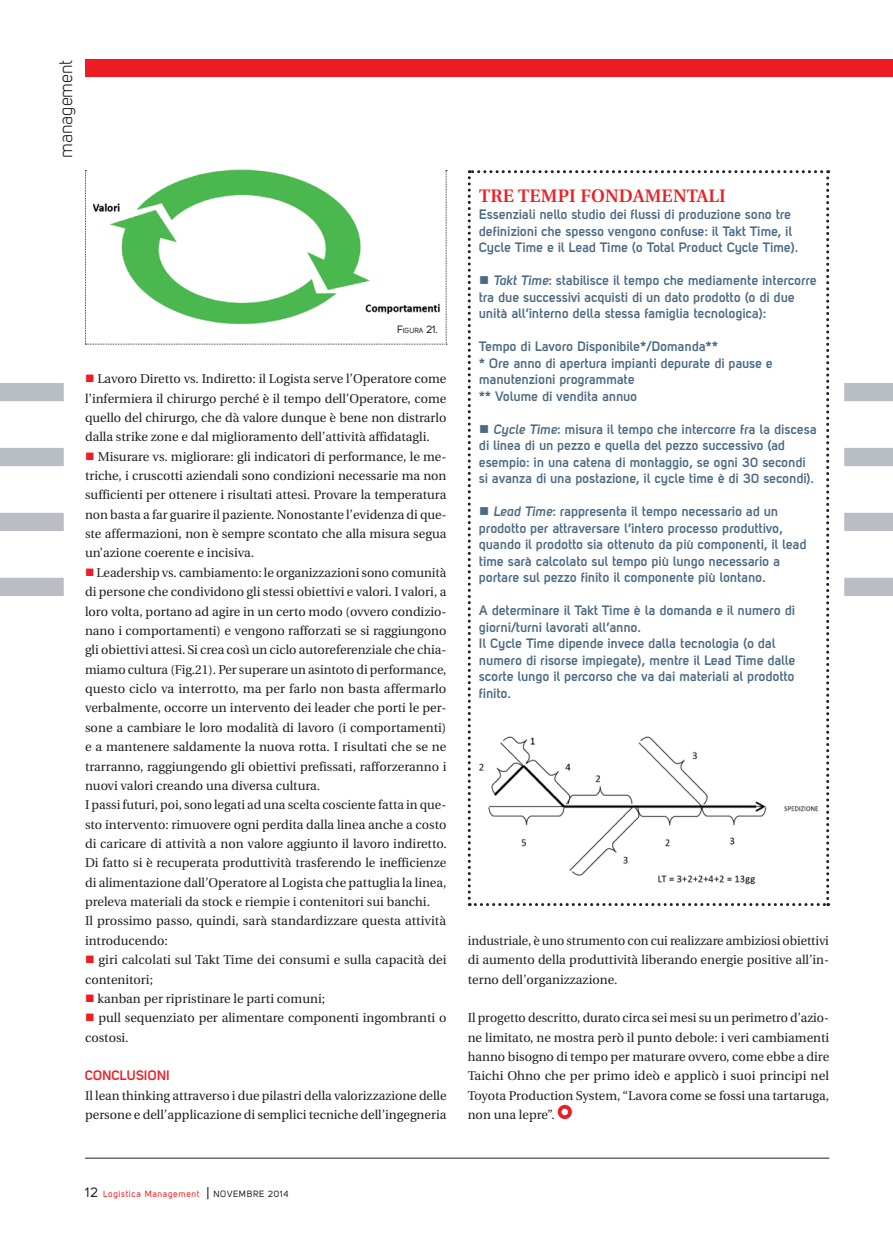
<style>
.page{position:relative;width:893px;height:1234px;background:#fff}
.page>*{position:absolute;margin:0;border:0;box-sizing:border-box;transform-origin:0 0}
.t1{font:600 18px "Utopia";letter-spacing:.01em;color:#ee1d23}
.t2{font:18px "Uni Sans Book";color:#231f20}
.t3{font:700 13.5px/16.5px "Uni Sans Semi";letter-spacing:.01em;color:#4b6a83}
.Art_Intertitolo_ross{font:700 13.5px "Uni Sans Semi";letter-spacing:.01em;color:#ee1d23}
.Art_Testo{font:12.75px/19.4px "Utopia";color:#231f20;text-align:justify}
.t4{font:9px "Uni Sans Regular";letter-spacing:.07em;color:#ee1d23}
.t5{font:7.35px "Uni Sans Regular";color:#231f20}
.s1{font-size:10.5px}
.s2{color:#ee1d23}
.s3{font-family:"Uni Sans Semi Bold Italic";font-weight:400}
.s4{font-size:13.5px;color:#231f20}
.s5{color:#231f20}
</style>
<div class="page">
<hr style="left:85px;top:1157px;width:744px;height:1px;background:#231f20">
<div style="left:85px;top:60px;width:808px;height:17px;background:#ee1d23"></div>
<div style="left:844px;top:577px;width:49px;height:19px;background:#b8bec4"></div>
<div style="left:844px;top:512px;width:49px;height:19px;background:#b8bec4"></div>
<div style="left:844px;top:448px;width:49px;height:18px;background:#b8bec4"></div>
<div style="left:844px;top:383px;width:49px;height:18px;background:#b8bec4"></div>
<div style="left:0;top:577px;width:64px;height:19px;background:#b8bec4"></div>
<div style="left:0;top:512px;width:64px;height:19px;background:#b8bec4"></div>
<div style="left:0;top:448px;width:64px;height:18px;background:#b8bec4"></div>
<div style="left:0;top:383px;width:64px;height:18px;background:#b8bec4"></div>
<div style="left:558px;top:1104px;width:14px;height:14px;border:4px solid #ee1d23;border-radius:50%"></div>
<svg style="left:85px;top:170px;width:362px;height:174px"></svg>
<img style="left:93px;top:169px;width:346px;height:163px">
<svg style="left:468px;top:170px;width:361px;height:735px"></svg>
<h1 class="t2" style="left:56px;top:158px;width:100px;rotate:-90deg">management</h1>
<p class="t5" style="left:397px;top:326px;width:42px"><span class="s1">F</span>IGURA <span class="s1">21.</span></p>
<p class="Art_Testo" style="left:85px;top:369px;width:363px"><span class="s2">■</span> Lavoro Diretto vs. Indiretto: il Logista serve l’Operatore come l’infermiera il chirurgo perché è il tempo dell’Operatore, come quello del chirurgo, che dà valore dunque è bene non distrarlo dalla strike zone e dal miglioramento dell’attività affidatagli.</p>
<p class="Art_Testo" style="left:85px;top:447px;width:363px"><span class="s2">■</span> Misurare vs. migliorare: gli indicatori di performance, le me&shy;triche, i cruscotti aziendali sono condizioni necessarie ma non sufficienti per ottenere i risultati attesi. Provare la temperatura non basta a far guarire il paziente. Nonostante l’evidenza di que&shy;ste affermazioni, non è sempre scontato che alla misura segua un’azione coerente e incisiva.</p>
<p class="Art_Testo" style="left:85px;top:563px;width:363px"><span class="s2">■</span> Leadership vs. cambiamento: le organizzazioni sono comunità di persone che condividono gli stessi obiettivi e valori. I valori, a loro volta, portano ad agire in un certo modo (ovvero condizio&shy;nano i comportamenti) e vengono rafforzati se si raggiungono gli obiettivi attesi. Si crea così un ciclo autoreferenziale che chia&shy;miamo cultura (Fig.21). Per superare un asintoto di performance, questo ciclo va interrotto, ma per farlo non basta affermarlo verbalmente, occorre un intervento dei leader che porti le per&shy;sone a cambiare le loro modalità di lavoro (i comportamenti) e a mantenere saldamente la nuova rotta. I risultati che se ne trarranno, raggiungendo gli obiettivi prefissati, rafforzeranno i nuovi valori creando una diversa cultura.</p>
<p class="Art_Testo" style="left:85px;top:795px;width:363px">I passi futuri, poi, sono legati ad una scelta cosciente fatta in que&shy;sto intervento: rimuovere ogni perdita dalla linea anche a costo di caricare di attività a non valore aggiunto il lavoro indiretto.<br>Di fatto si è recuperata produttività trasferendo le inefficienze di alimentazione dall’Operatore al Logista che pattuglia la linea, preleva materiali da stock e riempie i contenitori sui banchi.</p>
<p class="Art_Testo" style="left:85px;top:911px;width:363px">Il prossimo passo, quindi, sarà standardizzare questa attività introducendo:</p>
<p class="Art_Testo" style="left:85px;top:950px;width:363px"><span class="s2">■</span> giri calcolati sul Takt Time dei consumi e sulla capacità dei contenitori;</p>
<p class="Art_Testo" style="left:85px;top:988px;width:242px"><span class="s2">■</span> kanban per ripristinare le parti comuni;</p>
<p class="Art_Testo" style="left:85px;top:1008px;width:363px"><span class="s2">■</span> pull sequenziato per alimentare componenti ingombranti o costosi.</p>
<p class="Art_Intertitolo_ross" style="left:85px;top:1067px;width:86px">CONCLUSIONI</p>
<p class="Art_Testo" style="left:85px;top:1085px;width:363px">Il lean thinking attraverso i due pilastri della valorizzazione delle persone e dell’applicazione di semplici tecniche dell’ingegneria</p>
<p class="t1" style="left:479px;top:186px;width:248px">TRE TEMPI FONDAMENTALI</p>
<p class="t3" style="left:479px;top:206px;width:320px">Essenziali nello studio dei flussi di produzione sono tre definizioni che spesso vengono confuse: il Takt Time, il<br>Cycle Time e il Lead Time (o Total Product Cycle Time).</p>
<p class="t3" style="left:479px;top:272px;width:339px">■ <span class="s3">Takt Time</span>: stabilisce il tempo che mediamente intercorre tra due successivi acquisti di un dato prodotto (o di due unità all’interno della stessa famiglia tecnologica):</p>
<p class="t3" style="left:479px;top:338px;width:240px">Tempo di Lavoro Disponibile*/Domanda**</p>
<p class="t3" style="left:479px;top:354px;width:295px">* Ore anno di apertura impianti depurate di pause e manutenzioni programmate</p>
<p class="t3" style="left:479px;top:387px;width:160px">** Volume di vendita annuo</p>
<p class="t3" style="left:479px;top:420px;width:339px">■ <span class="s3">Cycle Time</span>: misura il tempo che intercorre fra la discesa di linea di un pezzo e quella del pezzo successivo (ad esempio: in una catena di montaggio, se ogni 30 secondi si avanza di una postazione, il cycle time è di 30 secondi).</p>
<p class="t3" style="left:479px;top:503px;width:329px">■ <span class="s3">Lead Time</span>: rappresenta il tempo necessario ad un prodotto per attraversare l’intero processo produttivo, quando il prodotto sia ottenuto da più componenti, il lead time sarà calcolato sul tempo più lungo necessario a portare sul pezzo finito il componente più lontano.</p>
<p class="t3" style="left:479px;top:602px;width:317px">A determinare il Takt Time è la domanda e il numero di giorni/turni lavorati all’anno.</p>
<p class="t3" style="left:479px;top:635px;width:318px">Il Cycle Time dipende invece dalla tecnologia (o dal numero di risorse impiegate), mentre il Lead Time dalle scorte lungo il percorso che va dai materiali al prodotto finito.</p>
<p class="Art_Testo" style="left:468px;top:930px;width:363px">industriale, è uno strumento con cui realizzare ambiziosi obiettivi di aumento della produttività liberando energie positive all’in&shy;terno dell’organizzazione.</p>
<p class="Art_Testo" style="left:468px;top:1008px;width:363px">Il progetto descritto, durato circa sei mesi su un perimetro d’azio&shy;ne limitato, ne mostra però il punto debole: i veri cambiamenti hanno bisogno di tempo per maturare ovvero, come ebbe a dire Taichi Ohno che per primo ideò e applicò i suoi principi nel Toyota Production System, “Lavora come se fossi una tartaruga, non una lepre”.</p>
<p class="t4" style="left:85px;top:1187px;width:205px"><span class="s4">12</span> Logistica Management <span class="s4">|</span> <span class="s5">NOVEMBRE 2014</span></p>
</div>
